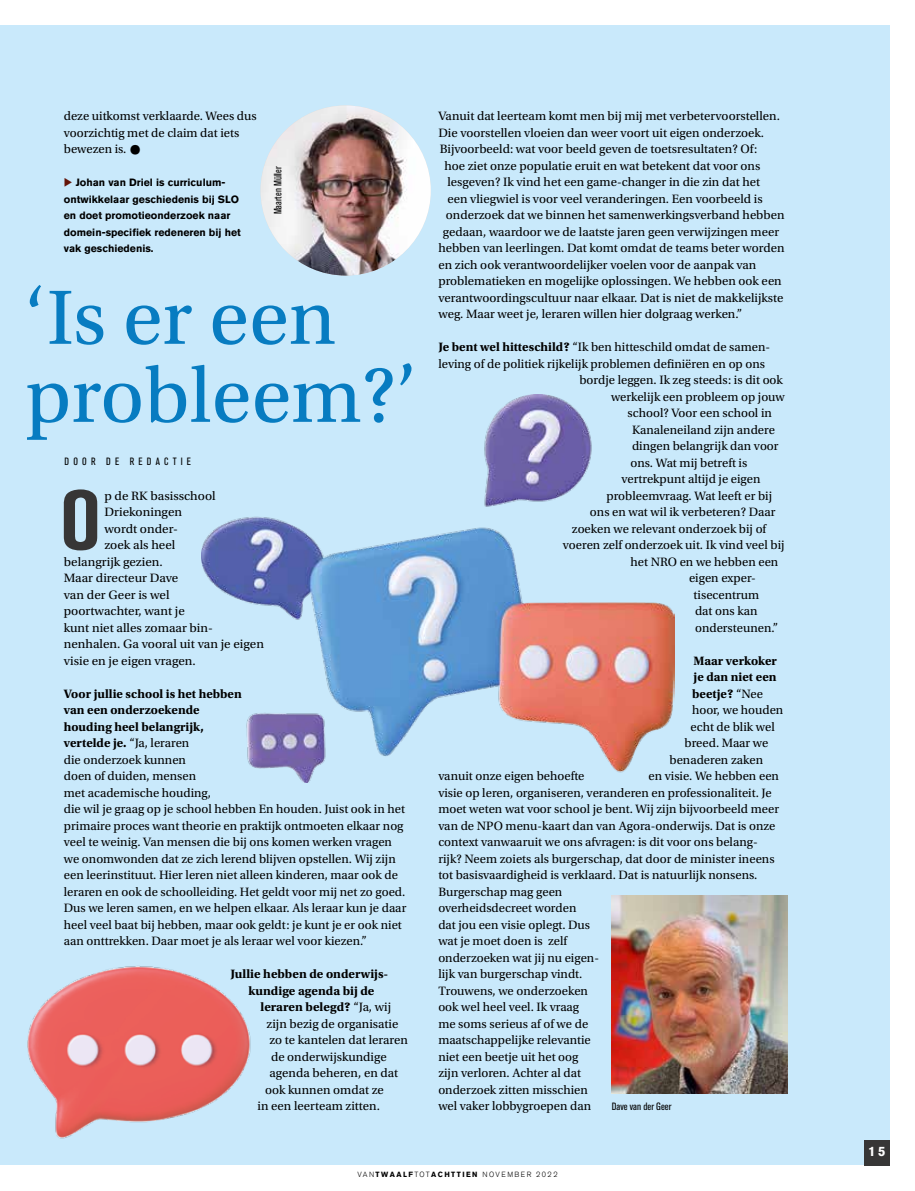
<style>
.page{position:relative;width:915px;height:1191px;background:#fff}
.page>*{position:absolute;margin:0;border:0;box-sizing:border-box;transform-origin:0 0}
.t1{font:700 condensed 82.8px "Akzidenz Grotesk BQ";color:#373636}
.t2{font:81px/78px "Utopia Std";color:#077cc1}
.t3{font:700 13.5px "Akzidenz Grotesk BQ";color:#fff}
.t4{font:12.75px/16.5px "Utopia Std";color:#000}
.t5{font:700 12.75px/16.5px "Utopia Std";color:#000;text-align:center}
.t6{font:700 10.5px/16.5px "Akzidenz Grotesk BQ";color:#000}
.t7{font:condensed 10.5px "Akzidenz Grotesk BQ";color:#000}
.t8{font:condensed 10.5px "Akzidenz Grotesk BQ";letter-spacing:.4em;color:#000}
.t9{font:300 7.5px "Akzidenz Grotesk BQ";letter-spacing:.2em;color:#000}
.s1{font-weight:700;font-size:27px}
.s2{color:#631509}
.s3{font-weight:700}
.s4{font-weight:400}
</style>
<div class="page">
<div style="left:0;top:26px;width:889px;height:1139px;background:#c9e9fb"></div>
<img style="left:260px;top:105px;width:170px;height:170px;border-radius:85px">
<img style="left:201px;top:394px;width:473px;height:388px">
<img style="left:27px;top:966px;width:224px;height:173px">
<img style="left:611px;top:896px;width:176px;height:197px">
<div style="left:863px;top:1140px;width:26px;height:25px;background:#373636"></div>
<p class="t4" style="left:64px;top:108px;width:194px">deze uitkomst verklaarde. Wees dus voorzichtig met de claim dat iets bewezen is. <span class="s1">•</span></p>
<p class="t6" style="left:64px;top:174px;width:178px"><span class="s2">◆</span> Johan van Driel is curriculum&shy;ontwikkelaar geschiedenis bij SLO en doet promotieonderzoek naar domein-specifiek redeneren bij het vak geschiedenis.</p>
<p class="t7" style="left:272px;top:214px;width:49px;rotate:-90deg">Maarten Müller</p>
<h2 class="t2" style="left:26px;top:280px;width:393px">‘Is er een probleem?’</h2>
<p class="t8" style="left:65px;top:456px;width:128px">DOOR DE REDACTIE</p>
<h1 class="t1" style="left:60px;top:473px;width:42px">O</h1>
<p class="t4" style="left:104px;top:487px;width:113px">p de RK basisschool</p>
<p class="t4" style="left:104px;top:504px;width:79px">Driekoningen</p>
<p class="t4" style="left:104px;top:520px;width:75px">wordt onder-</p>
<p class="t4" style="left:104px;top:537px;width:72px">zoek als heel</p>
<p class="t4" style="left:64px;top:553px;width:100px">belangrijk gezien.</p>
<p class="t4" style="left:64px;top:570px;width:116px">Maar directeur Dave</p>
<p class="t4" style="left:64px;top:586px;width:107px">van der Geer is wel</p>
<p class="t4" style="left:64px;top:603px;width:122px">poortwachter, want je</p>
<p class="t4" style="left:64px;top:619px;width:151px">kunt niet alles zomaar bin-</p>
<p class="t4" style="left:64px;top:636px;width:202px">nenhalen. Ga vooral uit van je eigen</p>
<p class="t4" style="left:64px;top:652px;width:133px">visie en je eigen vragen.</p>
<p class="t4" style="left:64px;top:685px;width:344px"><span class="s3">Voor jullie school is het hebben<br>van een onderzoekende<br>houding heel belangrijk,<br>vertelde je.</span> “Ja, leraren<br>die onderzoek kunnen<br>doen of duiden, mensen<br>met academische houding,<br>die wil je graag op je school hebben En houden. Juist ook in het primaire proces want theorie en praktijk ontmoeten elkaar nog veel te weinig. Van mensen die bij ons komen werken vragen we onomwonden dat ze zich lerend blijven opstellen. Wij zijn een leerinstituut. Hier leren niet alleen kinderen, maar ook de leraren en ook de schoolleiding. Het geldt voor mij net zo goed.<br>Dus we leren samen, en we helpen elkaar. Als leraar kun je daar heel veel baat bij hebben, maar ook geldt: je kunt je er ook niet aan onttrekken. Daar moet je als leraar wel voor kiezen.”</p>
<p class="t5" style="left:230px;top:966px;width:159px">Jullie hebben de onderwijs&shy;kundige agenda bij de</p>
<p class="t5" style="left:260px;top:999px;width:132px">leraren belegd? <span class="s4">“Ja, wij</span></p>
<p class="t4" style="left:266px;top:1015px;width:133px">zijn bezig de organisatie</p>
<p class="t4" style="left:269px;top:1032px;width:140px">zo te kantelen dat leraren</p>
<p class="t4" style="left:271px;top:1048px;width:117px">de onderwijskundige</p>
<p class="t4" style="left:269px;top:1065px;width:130px">agenda beheren, en dat</p>
<p class="t4" style="left:265px;top:1081px;width:120px">ook kunnen omdat ze</p>
<p class="t4" style="left:257px;top:1098px;width:124px">in een leerteam zitten.</p>
<p class="t4" style="left:438px;top:108px;width:343px">Vanuit dat leerteam komt men bij mij met verbetervoorstellen.</p>
<p class="t4" style="left:438px;top:124px;width:327px">Die voorstellen vloeien dan weer voort uit eigen onderzoek.</p>
<p class="t4" style="left:439px;top:141px;width:319px">Bijvoorbeeld: wat voor beeld geven de toetsresultaten? Of:</p>
<p class="t4" style="left:444px;top:157px;width:317px">hoe ziet onze populatie eruit en wat betekent dat voor ons</p>
<p class="t4" style="left:447px;top:174px;width:314px">lesgeven? Ik vind het een game-changer in die zin dat het</p>
<p class="t4" style="left:447px;top:190px;width:317px">een vliegwiel is voor veel veranderingen. Een voorbeeld is</p>
<p class="t4" style="left:445px;top:207px;width:340px">onderzoek dat we binnen het samenwerkingsverband hebben</p>
<p class="t4" style="left:442px;top:223px;width:338px">gedaan, waardoor we de laatste jaren geen verwijzingen meer</p>
<p class="t4" style="left:438px;top:240px;width:347px">hebben van leerlingen. Dat komt omdat de teams beter worden</p>
<p class="t4" style="left:438px;top:256px;width:319px">en zich ook verantwoordelijker voelen voor de aanpak van</p>
<p class="t4" style="left:438px;top:273px;width:345px">problematieken en mogelijke oplossingen. We hebben ook een</p>
<p class="t4" style="left:438px;top:289px;width:346px">verantwoordingscultuur naar elkaar. Dat is niet de makkelijkste</p>
<p class="t4" style="left:438px;top:306px;width:305px">weg. Maar weet je, leraren willen hier dolgraag werken.”</p>
<p class="t4" style="left:438px;top:339px;width:333px"><span class="s3">Je bent wel hitteschild?</span> “Ik ben hitteschild omdat de samen-</p>
<p class="t4" style="left:438px;top:355px;width:328px">leving of de politiek rijkelijk problemen definiëren en op ons</p>
<p class="t4" style="left:579px;top:372px;width:205px">bordje leggen. Ik zeg steeds: is dit ook</p>
<p class="t4" style="left:610px;top:388px;width:175px">werkelijk een probleem op jouw</p>
<p class="t4" style="left:627px;top:405px;width:146px">school? Voor een school in</p>
<p class="t4" style="left:631px;top:421px;width:144px">Kanaleneiland zijn andere</p>
<p class="t4" style="left:631px;top:438px;width:148px">dingen belangrijk dan voor</p>
<p class="t4" style="left:630px;top:454px;width:118px">ons. Wat mij betreft is</p>
<p class="t4" style="left:621px;top:471px;width:140px">vertrekpunt altijd je eigen</p>
<p class="t4" style="left:606px;top:487px;width:167px">probleemvraag. Wat leeft er bij</p>
<p class="t4" style="left:589px;top:504px;width:187px">ons en wat wil ik verbeteren? Daar</p>
<p class="t4" style="left:571px;top:520px;width:196px">zoeken we relevant onderzoek bij of</p>
<p class="t4" style="left:562px;top:537px;width:223px">voeren zelf onderzoek uit. Ik vind veel bij</p>
<p class="t4" style="left:630px;top:553px;width:149px">het NRO en we hebben een</p>
<p class="t4" style="left:688px;top:570px;width:68px">eigen exper-</p>
<p class="t4" style="left:693px;top:586px;width:67px">tisecentrum</p>
<p class="t4" style="left:694px;top:603px;width:64px">dat ons kan</p>
<p class="t4" style="left:694px;top:619px;width:85px">ondersteunen.”</p>
<p class="t5" style="left:693px;top:652px;width:85px">Maar verkoker</p>
<p class="t5" style="left:693px;top:669px;width:84px">je dan niet een</p>
<p class="t5" style="left:691px;top:685px;width:73px">beetje? <span class="s4">“Nee</span></p>
<p class="t4" style="left:691px;top:702px;width:93px">hoor, we houden</p>
<p class="t4" style="left:690px;top:718px;width:86px">echt de blik wel</p>
<p class="t4" style="left:684px;top:735px;width:85px">breed. Maar we</p>
<p class="t4" style="left:669px;top:751px;width:95px">benaderen zaken</p>
<p class="t4" style="left:438px;top:768px;width:148px">vanuit onze eigen behoefte</p>
<p class="t4" style="left:438px;top:768px;width:342px;text-indent:210px">en visie. We hebben een visie op leren, organiseren, veranderen en professionaliteit. Je moet weten wat voor school je bent. Wij zijn bijvoorbeeld meer van de NPO menu-kaart dan van Agora-onderwijs. Dat is onze context vanwaaruit we ons afvragen: is dit voor ons belang&shy;rijk? Neem zoiets als burgerschap, dat door de minister ineens tot basisvaardigheid is verklaard. Dat is natuurlijk nonsens.<br>Burgerschap mag geen<br>overheidsdecreet worden<br>dat jou een visie oplegt. Dus<br>wat je moet doen is zelf<br>onderzoeken wat jij nu eigen-<br>lijk van burgerschap vindt.<br>Trouwens, we onderzoeken<br>ook wel heel veel. Ik vraag<br>me soms serieus af of we de<br>maatschappelijke relevantie<br>niet een beetje uit het oog<br>zijn verloren. Achter al dat<br>onderzoek zitten misschien<br>wel vaker lobbygroepen dan</p>
<p class="t7" style="left:611px;top:1100px;width:61px">Dave van der Geer</p>
<p class="t9" style="left:357px;top:1170px;width:201px">VAN<span class="s3">TWAALF</span>TOT<span class="s3">ACHTTIEN</span> NOVEMBER 2022</p>
<p class="t3" style="left:867px;top:1143px;width:19px">15</p>
</div>
